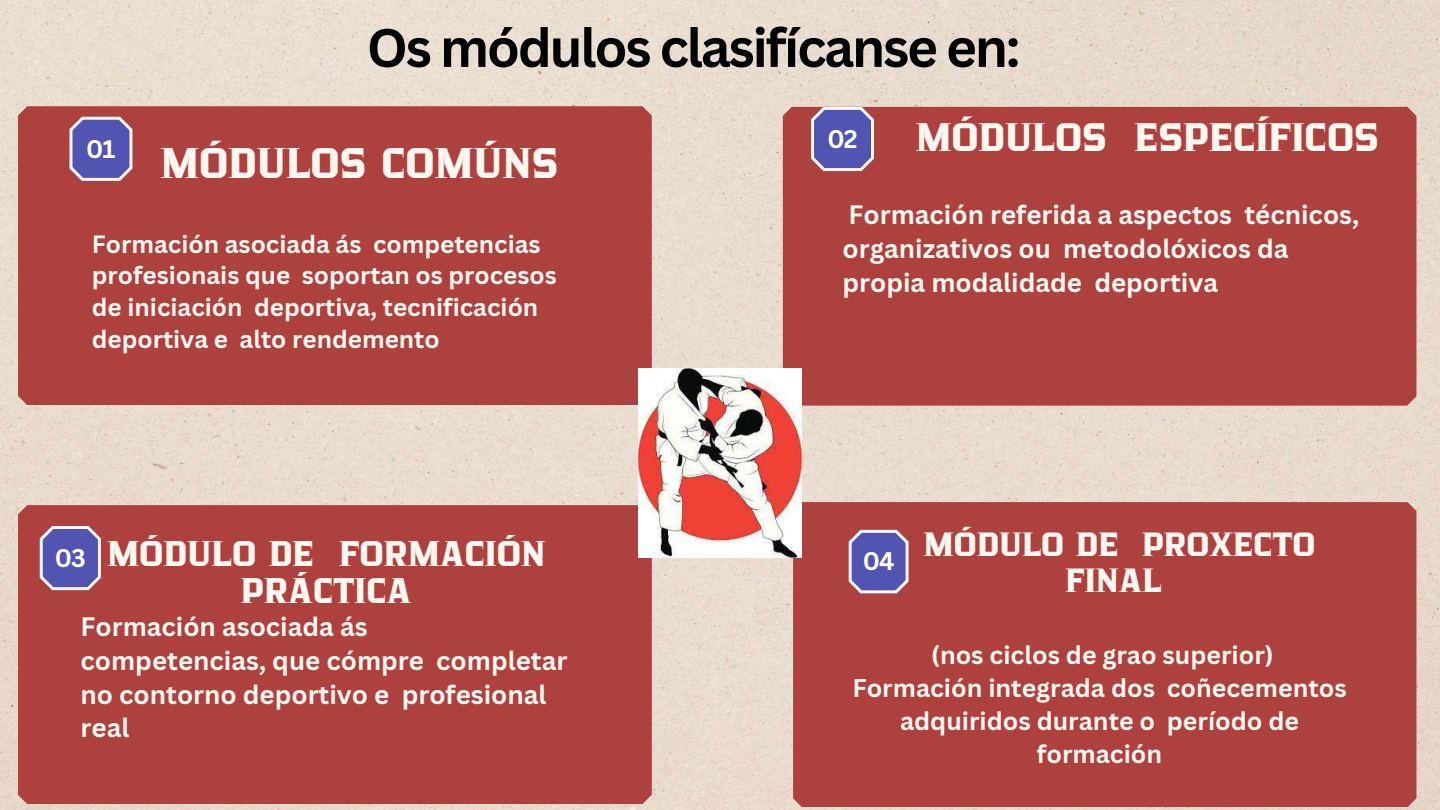
<style>
.page{position:relative;width:1440px;height:810px;background:#fff}
.page>*{position:absolute;margin:0;border:0;box-sizing:border-box;transform-origin:0 0}
.t1{font:700 52.8px "Canva Sans";letter-spacing:-.04em;color:#000}
.t2{font:41.6px "Zantiqa 4 F";color:#fff6f0}
.t3{font:38.6px "Zantiqa 4 F";color:#fff6f0}
.t4{font:34.6px/36.8px "Zantiqa 4 F";color:#fff6f0;text-align:center}
.t5{font:32.6px/35.2px "Zantiqa 4 F";color:#fff6f0;text-align:center}
.t6{font:700 25.9px/33.8px "Canva Sans";color:#fff6f0}
.t7{font:700 24.9px/33px "Canva Sans";color:#fff6f0;text-align:center}
.t8{font:700 24.8px "Canva Sans";letter-spacing:-.04em;color:#fff}
.t9{font:700 24.3px/31.7px "Canva Sans";color:#fff6f0}
</style>
<div class="page">
<img style="left:0;top:0;width:1440px;height:810px">
<div style="left:18px;top:106px;width:634px;height:299px;background:#ad413d"></div>
<svg style="left:69px;top:117px;width:63px;height:64px;background:#726bb1"></svg>
<div style="left:18px;top:505px;width:634px;height:299px;background:#ad413d"></div>
<svg style="left:40px;top:526px;width:61px;height:64px;background:#736cb2"></svg>
<div style="left:783px;top:107px;width:633px;height:298px;background:#ad413d"></div>
<svg style="left:811px;top:107px;width:63px;height:64px;background:#736cb2"></svg>
<div style="left:793px;top:502px;width:623px;height:305px;background:#ad413d"></div>
<svg style="left:849px;top:530px;width:60px;height:63px;background:#726cb2"></svg>
<img style="left:639px;top:369px;width:162px;height:189px">
<p class="t8" style="left:86px;top:131px;width:31px">01</p>
<h1 class="t1" style="left:367px;top:11px;width:655px">Os módulos clasifícanse en:</h1>
<h2 class="t2" style="left:160px;top:146px;width:400px">MÓDULOS COMÚNS</h2>
<p class="t8" style="left:827px;top:122px;width:32px">02</p>
<h3 class="t3" style="left:916px;top:122px;width:465px">MÓDULOS ESPECÍFICOS</h3>
<p class="t9" style="left:92px;top:227px;width:467px">Formación asociada ás competencias profesionais que soportan os procesos de iniciación deportiva, tecnificación deportiva e alto rendemento</p>
<h3 class="t4" style="left:107px;top:537px;width:440px">MÓDULO DE FORMACIÓN<br>PRÁCTICA</h3>
<p class="t6" style="left:81px;top:609px;width:488px">Formación asociada ás<br>competencias, que cómpre completar no contorno deportivo e profesional real</p>
<p class="t8" style="left:55px;top:541px;width:32px">03</p>
<p class="t6" style="left:843px;top:197px;width:518px">Formación referida a aspectos técnicos, organizativos ou metodolóxicos da propia modalidade deportiva</p>
<p class="t8" style="left:863px;top:544px;width:33px">04</p>
<p class="t5" style="left:924px;top:529px;width:394px">MÓDULO DE PROXECTO<br>FINAL</p>
<p class="t7" style="left:852px;top:637px;width:496px">(nos ciclos de grao superior)<br>Formación integrada dos coñecementos adquiridos durante o período de formación</p>
</div>
